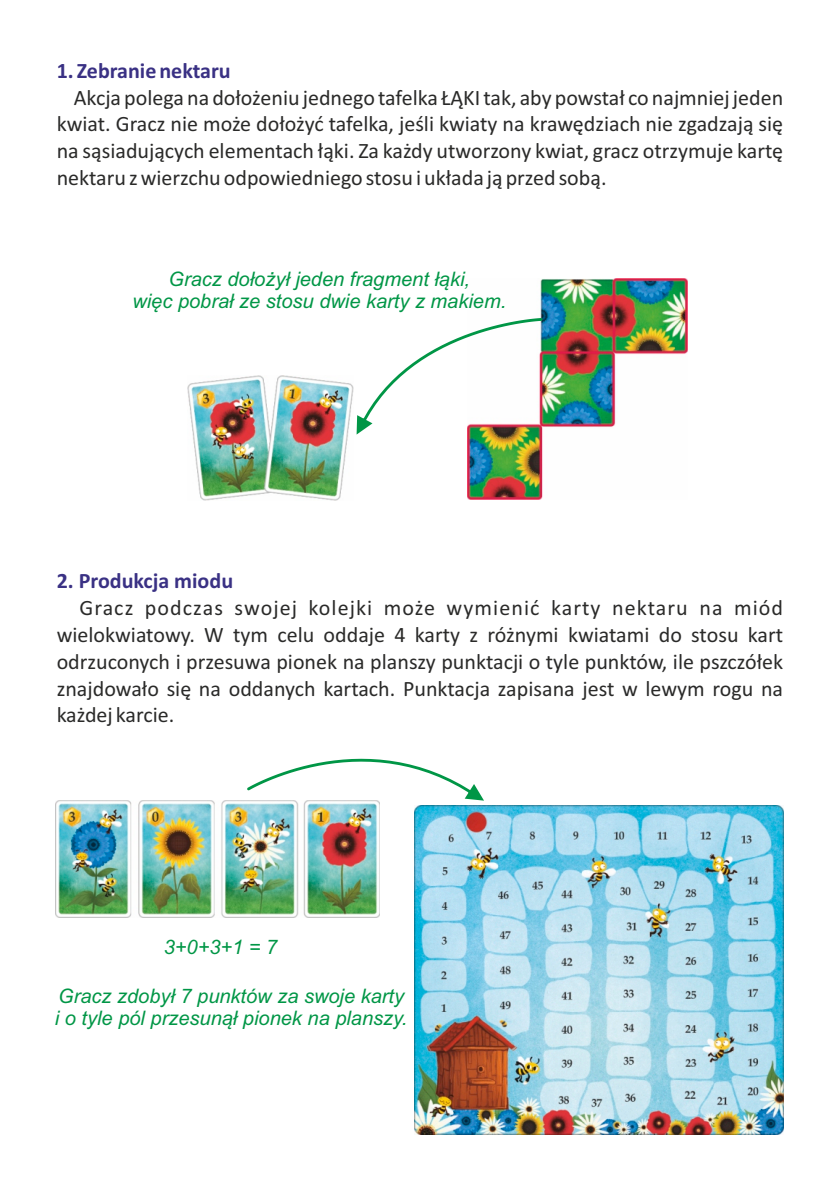
<style>
.page{position:relative;width:840px;height:1191px;background:#fff}
.page>*{position:absolute;margin:0;border:0;box-sizing:border-box;transform-origin:0 0}
.t1{font:22px/26.8px "Calibri";color:#2a2a29;text-align:justify}
.t2{font:700 22px "Calibri";color:#3a3184}
.t3{font:italic 20px/22.4px "Arial";color:#009646;text-align:center}
</style>
<div class="page">
<img style="left:414px;top:806px;width:368px;height:328px">
<img style="left:56px;top:800px;width:323px;height:117px">
<img style="left:188px;top:375px;width:165px;height:126px">
<img style="left:467px;top:278px;width:220px;height:221px">
<svg style="left:356px;top:318px;width:186px;height:116px"></svg>
<svg style="left:247px;top:759px;width:236px;height:41px"></svg>
<p class="t2" style="left:57px;top:61px;width:175px">1. Zebranie nektaru</p>
<p class="t1" style="left:57px;top:86px;width:727px;text-indent:17px">Akcja polega na dołożeniu jednego tafelka ŁĄKI tak, aby powstał co najmniej jeden kwiat. Gracz nie może dołożyć tafelka, jeśli kwiaty na krawędziach nie zgadzają się na sąsiadujących elementach łąki. Za każdy utworzony kwiat, gracz otrzymuje kartę nektaru z wierzchu odpowiedniego stosu i układa ją przed sobą.</p>
<p class="t3" style="left:132px;top:269px;width:375px">Gracz dołożył jeden fragment łąki,<br>więc pobrał ze stosu dwie karty z makiem.</p>
<p class="t2" style="left:57px;top:571px;width:178px">2. Produkcja miodu</p>
<p class="t1" style="left:57px;top:596px;width:727px;text-indent:23px">Gracz podczas swojej kolejki może wymienić karty nektaru na miód wielokwiatowy. W tym celu oddaje 4 karty z różnymi kwiatami do stosu kart odrzuconych i przesuwa pionek na planszy punktacji o tyle punktów, ile pszczółek znajdowało się na oddanych kartach. Punktacja zapisana jest w lewym rogu na każdej karcie.</p>
<p class="t3" style="left:164px;top:937px;width:115px">3+0+3+1 = 7</p>
<p class="t3" style="left:55px;top:986px;width:354px;text-align:left">Gracz zdobył 7 punktów za swoje karty i o tyle pól przesunął pionek na planszy.</p>
</div>
